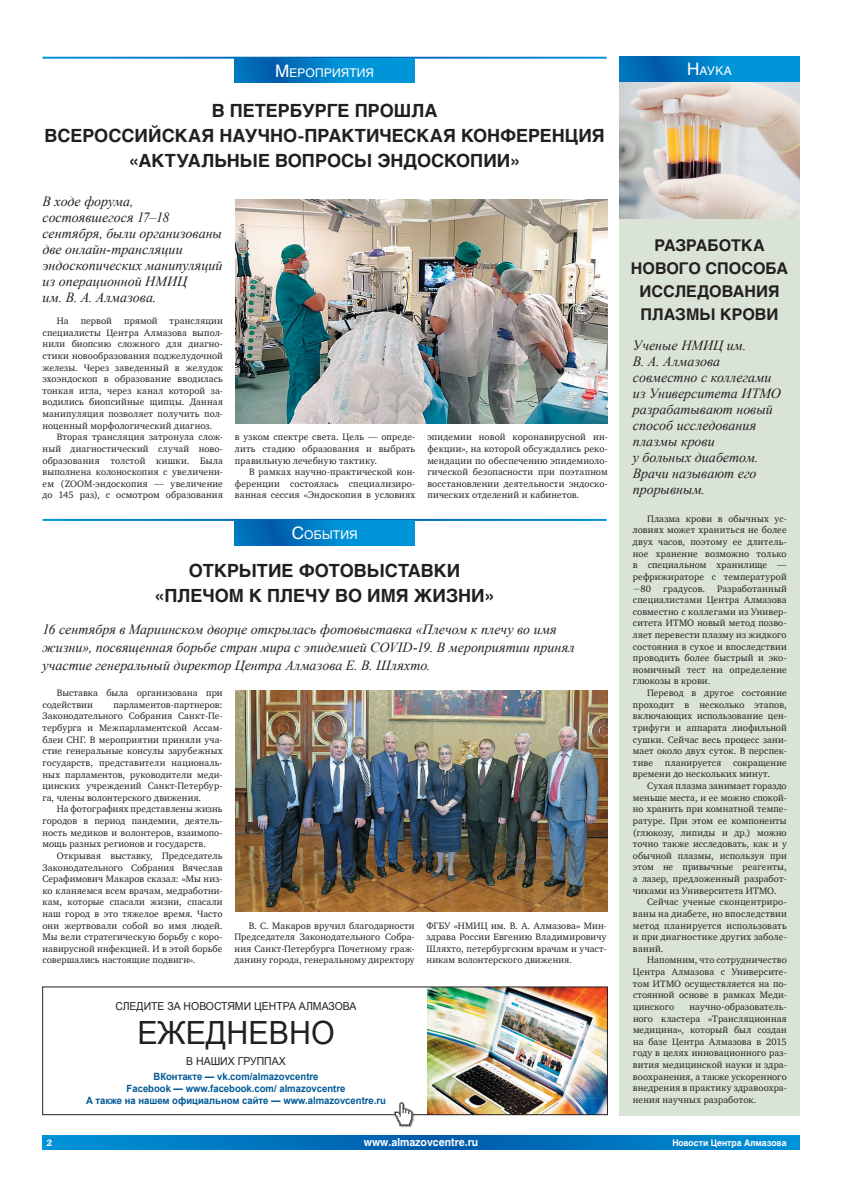
<style>
.page{position:relative;width:842px;height:1191px;background:#fff}
.page>*{position:absolute;margin:0;border:0;box-sizing:border-box;transform-origin:0 0}
.t1{font:32px "Arial";color:#231f20;scale:.95 1}
.t2{font:700 18px/25px "Helios";color:#231f20;text-align:center}
.t3{font:700 16px/23px "Helios";color:#231f20;text-align:center}
.t4{font:italic 14px/16px "Times New Roman";color:#231f20}
.t5{font:11.9px "Helios";letter-spacing:.01em;color:#fff}
.t6{font:11px "Arial";color:#231f20;scale:.95 1}
.t7{font:700 11px "Helios";color:#fff;scale:.95 1}
.t8{font:700 10px/12px "Arial";color:#015996;text-align:center;scale:.95 1}
.t9{font:9.5px/11.6px "Charter";letter-spacing:.015em;color:#231f20;text-align:justify}
.t10{font:italic 900 9.5px "Charter";color:#fff;scale:.95 1}
.t11{font:700 9px "Helios";color:#fff;scale:.95 1}
.s1{font-size:17px}
</style>
<div class="page">
<svg style="left:43px;top:1135px;width:756px;height:14px;background:#0076c0"></svg>
<img style="left:235px;top:200px;width:373px;height:223px">
<svg style="left:235px;top:58px;width:180px;height:25px;background:#0080c8"></svg>
<svg style="left:235px;top:520px;width:180px;height:25px;background:#0080c8"></svg>
<img style="left:235px;top:690px;width:372px;height:221px">
<div style="left:619px;top:58px;width:180px;height:1057px;background:#d9e4d6"></div>
<img style="left:619px;top:81px;width:180px;height:138px">
<svg style="left:619px;top:57px;width:181px;height:24px;background:#007fc8"></svg>
<img style="left:427px;top:988px;width:178px;height:124px">
<img style="left:393px;top:1102px;width:21px;height:26px">
<p class="t5" style="left:275px;top:65px;width:100px"><span class="s1">М</span>ероприятия</p>
<h2 class="t2" style="left:45px;top:99px;width:562px">В ПЕТЕРБУРГЕ ПРОШЛА<br>ВСЕРОССИЙСКАЯ НАУЧНО-ПРАКТИЧЕСКАЯ КОНФЕРЕНЦИЯ «АКТУАЛЬНЫЕ ВОПРОСЫ ЭНДОСКОПИИ»</h2>
<h3 class="t4" style="left:43px;top:193px;width:181px">В ходе форума, состоявшегося 17–18 сентября, были организованы две онлайн-трансляции эндоскопических манипуляций из операционной НМИЦ<br>им. В. А. Алмазова.</h3>
<p class="t9" style="left:57px;top:315px;width:13px">На</p>
<p class="t9" style="left:81px;top:315px;width:33px">первой</p>
<p class="t9" style="left:124px;top:315px;width:35px">прямой</p>
<p class="t9" style="left:43px;top:315px;width:182px;text-indent:127px">трансляции специалисты Центра Алмазова выпол&shy;нили биопсию сложного для диагно&shy;стики новообразования поджелудочной железы. Через заведенный в желудок эхоэндоскоп в образование вводилась тонкая игла, через канал которой за&shy;водились биопсийные щипцы. Данная манипуляция позволяет получить пол&shy;ноценный морфологический диагноз.</p>
<p class="t9" style="left:43px;top:431px;width:182px;text-indent:14px">Вторая трансляция затронула слож&shy;ный диагностический случай ново&shy;образования толстой кишки. Была выполнена колоноскопия с увеличени&shy;ем (ZOOM-эндоскопия — увеличение до 145 раз), с осмотром образования</p>
<p class="t9" style="left:235px;top:431px;width:182px">в узком спектре света. Цель — опреде&shy;лить стадию образования и выбрать правильную лечебную тактику.</p>
<p class="t9" style="left:235px;top:466px;width:182px;text-indent:14px">В рамках научно-практической кон&shy;ференции состоялась специализиро&shy;ванная сессия «Эндоскопия в условиях</p>
<p class="t9" style="left:427px;top:431px;width:182px">эпидемии новой коронавирусной ин&shy;фекции», на которой обсуждались реко&shy;мендации по обеспечению эпидемиоло&shy;гической безопасности при поэтапном восстановлении деятельности эндоско&shy;пических отделений и кабинетов.</p>
<p class="t5" style="left:292px;top:527px;width:67px"><span class="s1">С</span>обытия</p>
<h2 class="t2" style="left:155px;top:557px;width:342px">ОТКРЫТИЕ ФОТОВЫСТАВКИ «ПЛЕЧОМ К ПЛЕЧУ ВО ИМЯ ЖИЗНИ»</h2>
<h3 class="t4" style="left:43px;top:620px;width:534px;line-height:18px">16 сентября в Мариинском дворце открылась фотовыставка «Плечом к плечу во имя жизни», посвященная борьбе стран мира с эпидемией COVID-19. В мероприятии принял участие генеральный директор Центра Алмазова Е. В. Шляхто.</h3>
<p class="t9" style="left:43px;top:687px;width:182px;text-indent:14px">Выставка была организована при содействии</p>
<p class="t9" style="left:43px;top:698px;width:182px;text-indent:71px">парламентов-партнеров:<br>Законодательного Собрания Санкт-Пе&shy;тербурга и Межпарламентской Ассам&shy;блеи СНГ. В мероприятии приняли уча&shy;стие генеральные консулы зарубежных государств, представители националь&shy;ных парламентов, руководители меди&shy;цинских учреждений Санкт-Петербур&shy;га, члены волонтерского движения.</p>
<p class="t9" style="left:43px;top:803px;width:182px;text-indent:14px">На фотографиях представлены жизнь городов в период пандемии, деятель&shy;ность медиков и волонтеров, взаимопо&shy;мощь разных регионов и государств.</p>
<p class="t9" style="left:43px;top:849px;width:182px;text-indent:14px">Открывая выставку, Председатель Законодательного Собрания Вячеслав Серафимович Макаров сказал: «Мы низ&shy;ко кланяемся всем врачам, медработни&shy;кам, которые спасали жизни, спасали наш город в это тяжелое время. Часто они жертвовали собой во имя людей.<br>Мы вели стратегическую борьбу с коро&shy;навирусной инфекцией. И в этой борьбе совершались настоящие подвиги».</p>
<p class="t9" style="left:235px;top:919px;width:182px;text-indent:14px">В. С. Макаров вручил благодарности Председателя Законодательного Собра&shy;ния Санкт-Петербурга Почетному граж&shy;данину города, генеральному директору</p>
<p class="t9" style="left:427px;top:919px;width:182px">ФГБУ «НМИЦ им. В. А. Алмазова» Мин&shy;здрава России Евгению Владимировичу Шляхто, петербургским врачам и участ&shy;никам волонтерского движения.</p>
<p class="t6" style="left:116px;top:999px;width:255px">СЛЕДИТЕ ЗА НОВОСТЯМИ ЦЕНТРА АЛМАЗОВА</p>
<h1 class="t1" style="left:137px;top:1012px;width:209px">ЕЖЕДНЕВНО</h1>
<p class="t6" style="left:186px;top:1054px;width:106px">В НАШИХ ГРУППАХ</p>
<p class="t8" style="left:86px;top:1071px;width:317px">ВКонтакте — vk.com/almazovcentre<br>Facebook — www.facebook.com/ almazovcentre<br>А также на нашем официальном сайте — www.almazovcentre.ru</p>
<p class="t5" style="left:687px;top:64px;width:46px"><span class="s1">Н</span>аука</p>
<h3 class="t3" style="left:631px;top:234px;width:159px">РАЗРАБОТКА<br>НОВОГО СПОСОБА<br>ИССЛЕДОВАНИЯ<br>ПЛАЗМЫ КРОВИ</h3>
<h3 class="t4" style="left:633px;top:337px;width:149px">Ученые НМИЦ им.<br>В. А. Алмазова совместно с коллегами из Университета ИТМО разрабатывают новый способ исследования плазмы крови<br>у больных диабетом.<br>Врачи называют его прорывным.</h3>
<p class="t9" style="left:633px;top:512px;width:155px;text-indent:14px">Плазма крови в обычных ус&shy;ловиях может храниться не более двух часов, поэтому ее длитель&shy;ное хранение возможно только в специальном хранилище — рефрижираторе с температурой −80</p>
<p class="t9" style="left:633px;top:582px;width:155px;text-indent:84px">Разработанный специалистами Центра Алмазова совместно с коллегами из Универ&shy;ситета ИТМО новый метод позво&shy;ляет перевести плазму из жидкого состояния в сухое и впоследствии проводить более быстрый и эко&shy;номичный тест на определение глюкозы в крови.</p>
<p class="t9" style="left:633px;top:687px;width:155px;text-indent:14px">Перевод в другое состояние проходит в несколько этапов, включающих использование цен&shy;трифуги и аппарата лиофильной сушки. Сейчас весь процесс зани&shy;мает около двух суток. В перспек&shy;тиве планируется сокращение времени до нескольких минут.</p>
<p class="t9" style="left:633px;top:780px;width:155px;text-indent:14px">Сухая плазма занимает гораздо меньше места, и ее можно спокой&shy;но хранить при комнатной темпе&shy;ратуре. При этом ее компоненты (глюкозу, липиды и др.) можно точно также исследовать, как и у обычной плазмы, используя при этом не привычные реагенты, а лазер, предложенный разработ&shy;чиками из Университета ИТМО.</p>
<p class="t9" style="left:633px;top:896px;width:155px;text-indent:14px">Сейчас ученые сконцентриро&shy;ваны на диабете, но впоследствии метод планируется использовать и при диагностике других заболе&shy;ваний.</p>
<p class="t9" style="left:633px;top:954px;width:155px;text-indent:14px">Напомним, что сотрудничество Центра Алмазова с Университе&shy;том ИТМО осуществляется на по&shy;стоянной основе в рамках Меди&shy;цинского</p>
<p class="t9" style="left:663px;top:582px;width:43px">градусов.</p>
<p class="t9" style="left:633px;top:1000px;width:155px;text-indent:57px">научно-образователь&shy;ного кластера «Трансляционная медицина», который был создан на базе Центра Алмазова в 2015 году в целях инновационного раз&shy;вития медицинской науки и здра&shy;воохранения, а также ускоренного внедрения в практику здравоохра&shy;нения научных разработок.</p>
<p class="t10" style="left:46px;top:1137px;width:8px">2</p>
<p class="t7" style="left:364px;top:1135px;width:122px">www.almazovcentre.ru</p>
<p class="t11" style="left:672px;top:1137px;width:122px">Новости Центра Алмазова</p>
</div>
